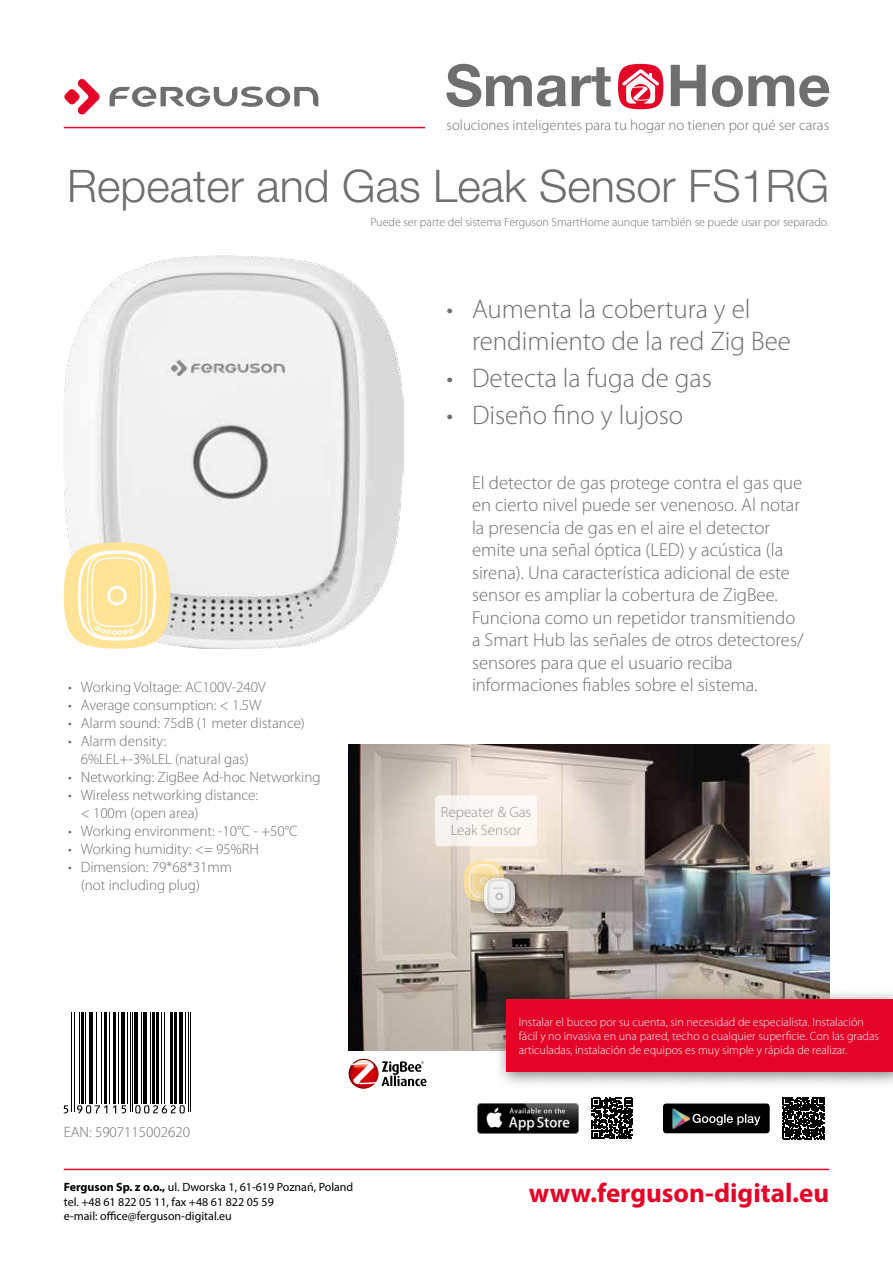
<style>
.page{position:relative;width:893px;height:1263px;background:#fff}
.page>*{position:absolute;margin:0;border:0;box-sizing:border-box;transform-origin:0 0}
.t1{font:300 45px "Helvetica Neue LT Pro";color:#706f6f}
.t2{font:300 27px/32.4px "Myriad Pro";color:#706f6f}
.t3{font:700 27px "Myriad Pro";color:#e40428}
.t4{font:300 18.75px/22.5px "Myriad Pro";color:#706f6f}
.t5{font:300 15px/18px "Myriad Pro";color:#706f6f}
.t6{font:300 14.85px "Myriad Pro";color:#706f6f}
.t7{font:300 12px/14.4px "Myriad Pro";color:#fff}
.t8{font:12px/14.4px "Myriad Pro";color:#000}
.t9{font:300 12px "Myriad Pro";color:#706f6f}
.s1{font-weight:700}
</style>
<div class="page">
<hr style="left:64px;top:1169px;width:765px;height:1px;background:#e40428">
<svg style="left:446px;top:64px;width:384px;height:45px"></svg>
<svg style="left:64px;top:79px;width:36px;height:36px"></svg>
<svg style="left:110px;top:86px;width:208px;height:21px"></svg>
<hr style="left:64px;top:127px;width:361px;height:1px;background:#e40428">
<img style="left:64px;top:255px;width:340px;height:394px">
<svg style="left:64px;top:542px;width:106px;height:107px"></svg>
<img style="left:349px;top:744px;width:480px;height:306px">
<svg style="left:464px;top:861px;width:40px;height:40px"></svg>
<div style="left:477px;top:871px;width:50px;height:55px;background:#000;opacity:.4"></div>
<img style="left:484px;top:878px;width:30px;height:35px">
<hr style="left:71px;top:1012px;width:1px;height:99px;background:#000">
<hr style="left:74px;top:1012px;width:1px;height:99px;background:#000">
<hr style="left:79px;top:1012px;width:1px;height:92px;background:#000">
<hr style="left:82px;top:1012px;width:2px;height:92px;background:#000">
<hr style="left:85px;top:1012px;width:1px;height:92px;background:#000">
<hr style="left:89px;top:1012px;width:4px;height:92px;background:#000">
<hr style="left:96px;top:1012px;width:1px;height:92px;background:#000">
<hr style="left:101px;top:1012px;width:1px;height:92px;background:#000">
<hr style="left:104px;top:1012px;width:3px;height:92px;background:#000">
<hr style="left:110px;top:1012px;width:1px;height:92px;background:#000">
<hr style="left:113px;top:1012px;width:2px;height:92px;background:#000">
<hr style="left:118px;top:1012px;width:1px;height:92px;background:#000">
<hr style="left:121px;top:1012px;width:3px;height:92px;background:#000">
<hr style="left:127px;top:1012px;width:1px;height:92px;background:#000">
<hr style="left:130px;top:1012px;width:1px;height:99px;background:#000">
<hr style="left:132px;top:1012px;width:1px;height:99px;background:#000">
<hr style="left:135px;top:1012px;width:3px;height:92px;background:#000">
<hr style="left:141px;top:1012px;width:1px;height:92px;background:#000">
<hr style="left:144px;top:1012px;width:3px;height:92px;background:#000">
<hr style="left:150px;top:1012px;width:1px;height:92px;background:#000">
<hr style="left:152px;top:1012px;width:3px;height:92px;background:#000">
<hr style="left:156px;top:1012px;width:2px;height:92px;background:#000">
<hr style="left:161px;top:1012px;width:1px;height:92px;background:#000">
<hr style="left:164px;top:1012px;width:1px;height:92px;background:#000">
<hr style="left:170px;top:1012px;width:2px;height:92px;background:#000">
<hr style="left:174px;top:1012px;width:2px;height:92px;background:#000">
<hr style="left:179px;top:1012px;width:3px;height:92px;background:#000">
<hr style="left:185px;top:1012px;width:1px;height:92px;background:#000">
<hr style="left:188px;top:1012px;width:1px;height:99px;background:#000">
<hr style="left:190px;top:1012px;width:1px;height:99px;background:#000">
<svg style="left:64px;top:1105px;width:4px;height:8px"></svg>
<svg style="left:77px;top:1105px;width:30px;height:8px"></svg>
<svg style="left:113px;top:1105px;width:3px;height:8px"></svg>
<svg style="left:122px;top:1105px;width:4px;height:8px"></svg>
<svg style="left:135px;top:1105px;width:50px;height:8px"></svg>
<div style="left:435px;top:795px;width:102px;height:51px;background:#fcf7f3;border-radius:4px"></div>
<svg style="left:349px;top:1059px;width:29px;height:30px"></svg>
<svg style="left:351px;top:1060px;width:25px;height:24px"></svg>
<svg style="left:382px;top:1061px;width:45px;height:25px"></svg>
<div style="left:494px;top:987px;width:399px;height:103px;background:#000;opacity:.5"></div>
<div style="left:506px;top:999px;width:387px;height:72px;background:#e40428"></div>
<svg style="left:783px;top:1097px;width:42px;height:42px"></svg>
<div style="left:663px;top:1103px;width:107px;height:30px;background:#000;border-radius:3px"></div>
<svg style="left:693px;top:1114px;width:67px;height:11px"></svg>
<img style="left:672px;top:1108px;width:19px;height:21px">
<img style="left:478px;top:1103px;width:100px;height:30px">
<svg style="left:592px;top:1098px;width:41px;height:41px"></svg>
<p class="t6" style="left:446px;top:117px;width:384px">soluciones inteligentes para tu hogar no tienen por qué ser caras</p>
<h1 class="t1" style="left:67px;top:159px;width:763px">Repeater and Gas Leak Sensor FS1RG</h1>
<p class="t9" style="left:370px;top:215px;width:460px">Puede ser parte del sistema Ferguson SmartHome aunque también se puede usar por separado.</p>
<p class="t5" style="left:68px;top:678px;width:199px">• Working Voltage: AC100V-240V</p>
<p class="t5" style="left:68px;top:696px;width:195px">• Average consumption: &lt; 1.5W</p>
<p class="t5" style="left:68px;top:714px;width:238px">• Alarm sound: 75dB (1 meter distance)</p>
<p class="t5" style="left:81px;top:732px;width:169px;text-indent:-13px">• Alarm density:<br>6%LEL+-3%LEL (natural gas)</p>
<p class="t5" style="left:68px;top:768px;width:254px">• Networking: ZigBee Ad-hoc Networking</p>
<p class="t5" style="left:81px;top:786px;width:179px;text-indent:-13px">• Wireless networking distance: &lt; 100m (open area)</p>
<p class="t5" style="left:68px;top:822px;width:231px">• Working environment: -10°C - +50°C</p>
<p class="t5" style="left:68px;top:840px;width:192px">• Working humidity: &lt;= 95%RH</p>
<p class="t5" style="left:81px;top:858px;width:153px;text-indent:-13px">• Dimension: 79*68*31mm (not including plug)</p>
<p class="t5" style="left:64px;top:1124px;width:128px">EAN: 5907115002620</p>
<h2 class="t2" style="left:472px;top:293px;width:320px;text-indent:-26px">• Aumenta la cobertura y el rendimiento de la red Zig Bee</h2>
<h2 class="t2" style="left:446px;top:362px;width:267px">• Detecta la fuga de gas</h2>
<h2 class="t2" style="left:446px;top:399px;width:238px">• Diseño fino y lujoso</h2>
<p class="t4" style="left:472px;top:471px;width:333px">El detector de gas protege contra el gas que en cierto nivel puede ser venenoso. Al notar la presencia de gas en el aire el detector emite una señal óptica (LED) y acústica (la sirena). Una característica adicional de este sensor es ampliar la cobertura de ZigBee.<br>Funciona como un repetidor transmitiendo a Smart Hub las señales de otros detectores/ sensores para que el usuario reciba informaciones fiables sobre el sistema.</p>
<p class="t5" style="left:441px;top:804px;width:92px;text-align:center">Repeater &amp; Gas<br>Leak Sensor</p>
<p class="t7" style="left:519px;top:1014px;width:362px">Instalar el buceo por su cuenta, sin necesidad de especialista. Instalación fácil y no invasiva en una pared, techo o cualquier superficie. Con las gradas articuladas, instalación de equipos es muy simple y rápida de realizar.</p>
<p class="t8" style="left:64px;top:1180px;width:291px"><span class="s1">Ferguson Sp. z o.o.,</span> ul. Dworska 1, 61-619 Poznań, Poland tel. +48 61 822 05 11, fax +48 61 822 05 59<br>e-mail: office@ferguson-digital.eu</p>
<h2 class="t3" style="left:529px;top:1176px;width:302px">www.ferguson-digital.eu</h2>
</div>
